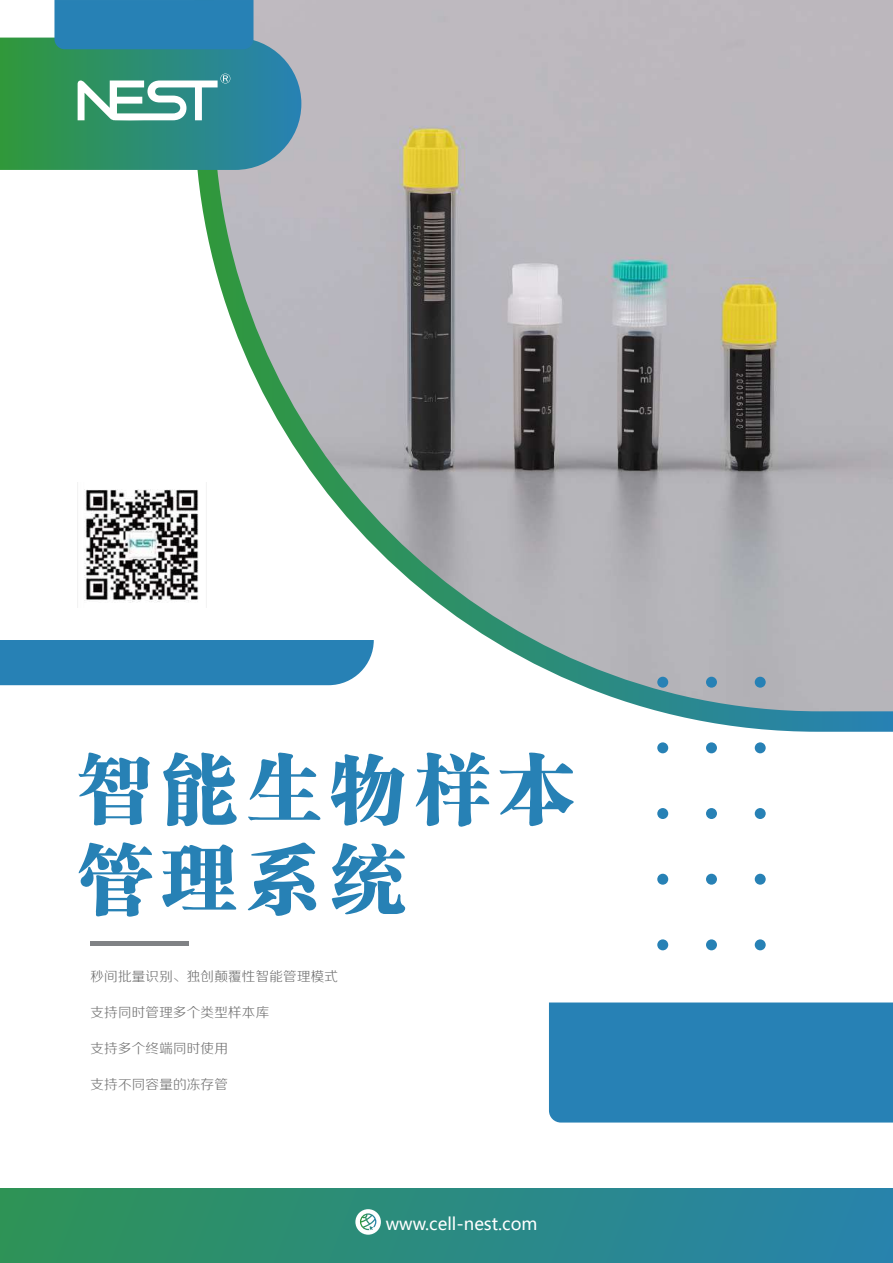
<style>
.page{position:relative;width:893px;height:1263px;background:#fff}
.page>*{position:absolute;margin:0;border:0;box-sizing:border-box;transform-origin:0 0}
.t1{font:75.15px/90.2px "FZCSJW GB1 0";letter-spacing:.12em;color:#2781b5}
.t2{font:16.95px "Microsoft Ya Hei";color:#fff}
.t3{font:13.5px "FZZXHJW GB1 0";letter-spacing:.02em;color:#717171}
</style>
<div class="page">
<svg style="left:194px;top:170px;width:699px;height:562px"></svg>
<img style="left:214px;top:0;width:679px;height:711px">
<div style="left:0;top:1189px;width:893px;height:74px;background:linear-gradient(to right,#2e9356,#2883ad)"></div>
<div style="left:90px;top:941px;width:99px;height:5px;background:#808285"></div>
<img style="left:84px;top:482px;width:122px;height:125px">
<svg style="left:355px;top:1209px;width:26px;height:26px"></svg>
<svg style="left:360px;top:1213px;width:16px;height:17px"></svg>
<div style="left:0;top:640px;width:374px;height:45px;background:#2781b5"></div>
<div style="left:755px;top:677px;width:11px;height:11px;background:#2781b5;border-radius:50%"></div>
<div style="left:755px;top:742px;width:11px;height:11px;background:#2781b5;border-radius:50%"></div>
<div style="left:755px;top:808px;width:11px;height:11px;background:#2781b5;border-radius:50%"></div>
<div style="left:755px;top:874px;width:11px;height:11px;background:#2781b5;border-radius:50%"></div>
<div style="left:755px;top:939px;width:11px;height:11px;background:#2781b5;border-radius:50%"></div>
<div style="left:706px;top:677px;width:11px;height:11px;background:#2781b5;border-radius:50%"></div>
<div style="left:706px;top:742px;width:11px;height:11px;background:#2781b5;border-radius:50%"></div>
<div style="left:706px;top:808px;width:11px;height:11px;background:#2781b5;border-radius:50%"></div>
<div style="left:706px;top:874px;width:11px;height:11px;background:#2781b5;border-radius:50%"></div>
<div style="left:706px;top:939px;width:11px;height:11px;background:#2781b5;border-radius:50%"></div>
<div style="left:657px;top:677px;width:11px;height:11px;background:#2781b5;border-radius:50%"></div>
<div style="left:657px;top:742px;width:11px;height:11px;background:#2781b5;border-radius:50%"></div>
<div style="left:657px;top:808px;width:11px;height:11px;background:#2781b5;border-radius:50%"></div>
<div style="left:657px;top:874px;width:11px;height:11px;background:#2781b5;border-radius:50%"></div>
<div style="left:657px;top:939px;width:11px;height:11px;background:#2781b5;border-radius:50%"></div>
<div style="left:549px;top:1002px;width:344px;height:120px;background:#2781b5"></div>
<svg style="left:0;top:0;width:301px;height:170px;background:#499892"></svg>
<h1 class="t1" style="left:78px;top:747px;width:498px">智能生物样本管理系统</h1>
<p class="t3" style="left:90px;top:969px;width:249px">秒间批量识别、独创颠覆性智能管理模式</p>
<p class="t3" style="left:90px;top:1005px;width:180px">支持同时管理多个类型样本库</p>
<p class="t3" style="left:90px;top:1041px;width:139px">支持多个终端同时使用</p>
<p class="t3" style="left:90px;top:1077px;width:139px">支持不同容量的冻存管</p>
<p class="t2" style="left:386px;top:1213px;width:153px">www.cell-nest.com</p>
</div>
